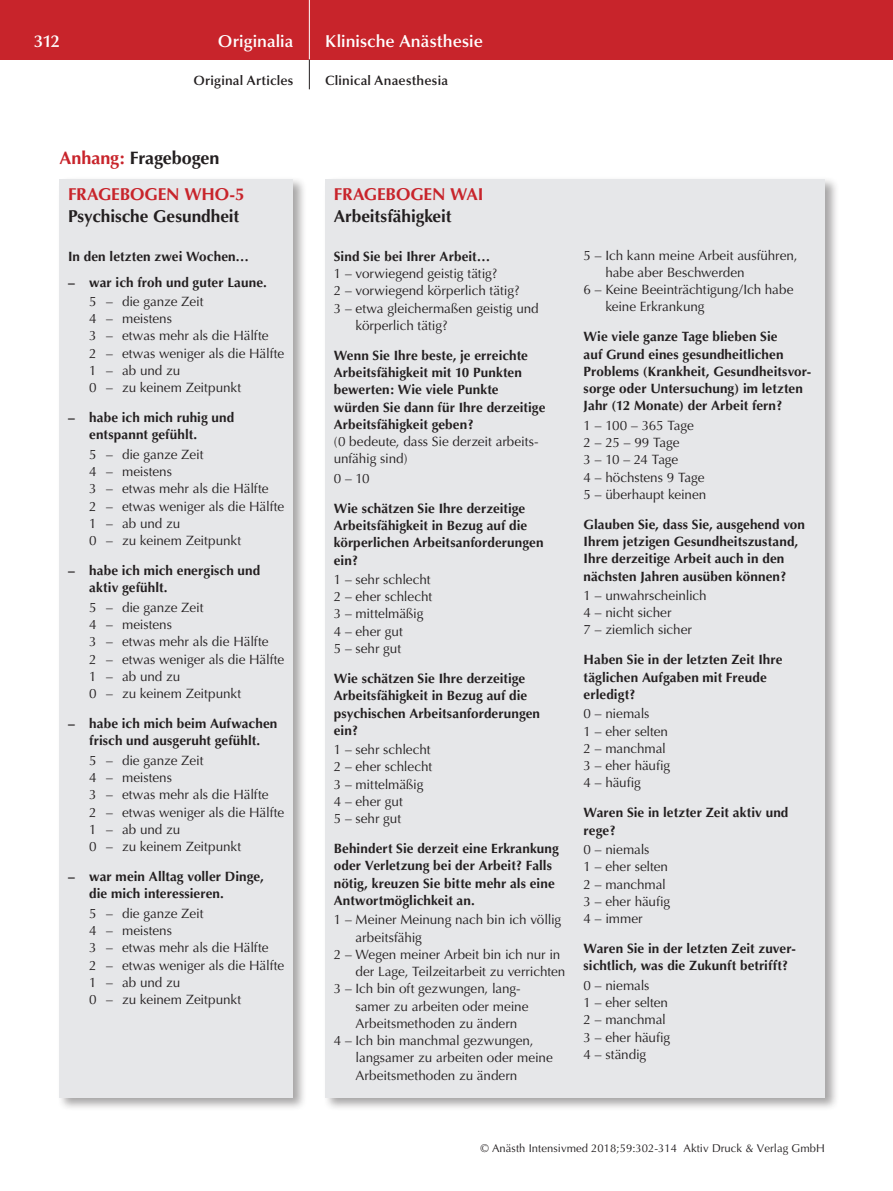
<style>
.page{position:relative;width:893px;height:1191px;background:#fff}
.page>*{position:absolute;margin:0;border:0;box-sizing:border-box;transform-origin:0 0}
.t1{font:700 18px "Optima";letter-spacing:-.005em;color:#231f20}
.t2{font:700 17.25px "Optima";letter-spacing:-.005em;color:#231f20}
.t3{font:600 17.25px "Optima";color:#fff}
.t4{font:700 17.25px "Optima";letter-spacing:-.02em;color:#c8242b}
.t5{font:13.5px/17.2px "Optima";letter-spacing:-.01em;color:#231f20}
.t6{font:700 13.5px/17.2px "Optima";letter-spacing:.005em;color:#231f20}
.t7{font:600 13.5px "Optima";letter-spacing:.015em;color:#231f20}
.t8{font:11.25px "Optima";letter-spacing:.005em;color:#231f20}
.s1{color:#c8242b}
</style>
<div class="page">
<div style="left:0;top:0;width:893px;height:60px;background:#c8242b"></div>
<hr style="left:309px;top:0;width:1px;height:60px;background:#fff">
<svg style="left:309px;top:60px;width:1px;height:29px"></svg>
<div style="left:57px;top:176px;width:251px;height:935px;background:#231f20;opacity:.4"></div>
<div style="left:60px;top:179px;width:233px;height:918px;background:#e6e7e9"></div>
<div style="left:323px;top:176px;width:516px;height:935px;background:#231f20;opacity:.4"></div>
<div style="left:325px;top:179px;width:500px;height:918px;background:#e6e7e9"></div>
<p class="t3" style="left:34px;top:31px;width:27px">312</p>
<p class="t3" style="left:218px;top:31px;width:77px">Originalia</p>
<p class="t7" style="left:194px;top:73px;width:101px">Original Articles</p>
<h1 class="t1" style="left:60px;top:148px;width:161px"><span class="s1">Anhang:</span> Fragebogen</h1>
<p class="t4" style="left:68px;top:184px;width:21px">Fragebogen</p>
<p class="t4" style="left:184px;top:184px;width:62px">WHO-5</p>
<p class="t2" style="left:68px;top:206px;width:173px">Psychische Gesundheit</p>
<p class="t6" style="left:68px;top:248px;width:183px">In den letzten zwei Wochen…</p>
<p class="t6" style="left:68px;top:273px;width:200px">– war ich froh und guter Laune.</p>
<p class="t5" style="left:89px;top:293px;width:197px">5 – die ganze Zeit<br>4 – meistens<br>3 – etwas mehr als die Hälfte<br>2 – etwas weniger als die Hälfte<br>1 – ab und zu<br>0 – zu keinem Zeitpunkt</p>
<p class="t6" style="left:89px;top:409px;width:147px;text-indent:-21px">– habe ich mich ruhig und entspannt gefühlt.</p>
<p class="t5" style="left:89px;top:446px;width:197px">5 – die ganze Zeit<br>4 – meistens<br>3 – etwas mehr als die Hälfte<br>2 – etwas weniger als die Hälfte<br>1 – ab und zu<br>0 – zu keinem Zeitpunkt</p>
<p class="t6" style="left:89px;top:562px;width:173px;text-indent:-21px">– habe ich mich energisch und aktiv gefühlt.</p>
<p class="t5" style="left:89px;top:599px;width:197px">5 – die ganze Zeit<br>4 – meistens<br>3 – etwas mehr als die Hälfte<br>2 – etwas weniger als die Hälfte<br>1 – ab und zu<br>0 – zu keinem Zeitpunkt</p>
<p class="t6" style="left:68px;top:715px;width:211px;text-align:center">– habe ich mich beim Aufwachen frisch und ausgeruht gefühlt.</p>
<p class="t5" style="left:89px;top:752px;width:197px">5 – die ganze Zeit<br>4 – meistens<br>3 – etwas mehr als die Hälfte<br>2 – etwas weniger als die Hälfte<br>1 – ab und zu<br>0 – zu keinem Zeitpunkt</p>
<p class="t6" style="left:89px;top:868px;width:176px;text-indent:-21px">– war mein Alltag voller Dinge, die mich interessieren.</p>
<p class="t5" style="left:89px;top:904px;width:197px">5 – die ganze Zeit<br>4 – meistens<br>3 – etwas mehr als die Hälfte<br>2 – etwas weniger als die Hälfte<br>1 – ab und zu<br>0 – zu keinem Zeitpunkt</p>
<p class="t3" style="left:325px;top:31px;width:159px">Klinische Anästhesie</p>
<p class="t7" style="left:325px;top:73px;width:124px">Clinical Anaesthesia</p>
<p class="t4" style="left:334px;top:184px;width:21px">Fragebogen</p>
<p class="t4" style="left:450px;top:184px;width:35px">WAI</p>
<p class="t2" style="left:334px;top:206px;width:119px">Arbeitsfähigkeit</p>
<p class="t6" style="left:334px;top:248px;width:158px">Sind Sie bei Ihrer Arbeit…</p>
<p class="t5" style="left:334px;top:265px;width:165px">1 – vorwiegend geistig tätig?</p>
<p class="t5" style="left:334px;top:282px;width:187px">2 – vorwiegend körperlich tätig?</p>
<p class="t5" style="left:334px;top:299px;width:206px">3 – etwa gleichermaßen geistig und</p>
<p class="t5" style="left:356px;top:317px;width:94px">körperlich tätig?</p>
<p class="t6" style="left:334px;top:347px;width:213px">Wenn Sie Ihre beste, je erreichte<br>Arbeitsfähigkeit mit 10 Punkten bewerten: Wie viele Punkte würden Sie dann für Ihre derzeitige<br>Arbeitsfähigkeit geben?</p>
<p class="t5" style="left:334px;top:433px;width:205px">(0 bedeute, dass Sie derzeit arbeits&shy;unfähig sind)</p>
<p class="t5" style="left:334px;top:470px;width:37px">0 – 10</p>
<p class="t6" style="left:334px;top:500px;width:211px">Wie schätzen Sie Ihre derzeitige<br>Arbeitsfähigkeit in Bezug auf die körperlichen Arbeitsanforderungen ein?</p>
<p class="t5" style="left:334px;top:571px;width:100px">1 – sehr schlecht<br>2 – eher schlecht<br>3 – mittelmäßig<br>4 – eher gut<br>5 – sehr gut</p>
<p class="t6" style="left:334px;top:670px;width:208px">Wie schätzen Sie Ihre derzeitige<br>Arbeitsfähigkeit in Bezug auf die psychischen Arbeitsanforderungen ein?</p>
<p class="t5" style="left:334px;top:741px;width:100px">1 – sehr schlecht<br>2 – eher schlecht<br>3 – mittelmäßig<br>4 – eher gut<br>5 – sehr gut</p>
<p class="t6" style="left:334px;top:840px;width:227px">Behindert Sie derzeit eine Erkrankung oder Verletzung bei der Arbeit? Falls nötig, kreuzen Sie bitte mehr als eine Antwortmöglichkeit an.</p>
<p class="t5" style="left:334px;top:911px;width:229px">1 – Meiner Meinung nach bin ich völlig</p>
<p class="t5" style="left:356px;top:928px;width:68px">arbeitsfähig</p>
<p class="t5" style="left:334px;top:946px;width:228px">2 – Wegen meiner Arbeit bin ich nur in</p>
<p class="t5" style="left:356px;top:963px;width:211px">der Lage, Teilzeitarbeit zu verrichten</p>
<p class="t5" style="left:334px;top:980px;width:188px">3 – Ich bin oft gezwungen, lang-</p>
<p class="t5" style="left:356px;top:997px;width:174px">samer zu arbeiten oder meine</p>
<p class="t5" style="left:356px;top:1015px;width:163px">Arbeitsmethoden zu ändern</p>
<p class="t5" style="left:334px;top:1032px;width:201px">4 – Ich bin manchmal gezwungen,</p>
<p class="t5" style="left:356px;top:1049px;width:199px">langsamer zu arbeiten oder meine</p>
<p class="t5" style="left:356px;top:1066px;width:163px">Arbeitsmethoden zu ändern</p>
<p class="t5" style="left:584px;top:246px;width:215px">5 – Ich kann meine Arbeit ausführen,</p>
<p class="t5" style="left:605px;top:264px;width:141px">habe aber Beschwerden</p>
<p class="t5" style="left:584px;top:281px;width:211px">6 – Keine Beeinträchtigung/Ich habe</p>
<p class="t5" style="left:605px;top:298px;width:101px">keine Erkrankung</p>
<p class="t6" style="left:584px;top:328px;width:228px">Wie viele ganze Tage blieben Sie<br>auf Grund eines gesundheitlichen Problems (Krankheit, Gesundheitsvor&shy;sorge oder Untersuchung) im letzten Jahr (12 Monate) der Arbeit fern?</p>
<p class="t5" style="left:584px;top:417px;width:124px">1 – 100 – 365 Tage<br>2 – 25 – 99 Tage<br>3 – 10 – 24 Tage<br>4 – höchstens 9 Tage<br>5 – überhaupt keinen</p>
<p class="t6" style="left:584px;top:516px;width:223px">Glauben Sie, dass Sie, ausgehend von Ihrem jetzigen Gesundheitszustand, Ihre derzeitige Arbeit auch in den nächsten Jahren ausüben können?</p>
<p class="t5" style="left:584px;top:587px;width:125px">1 – unwahrscheinlich<br>4 – nicht sicher<br>7 – ziemlich sicher</p>
<p class="t6" style="left:584px;top:651px;width:200px">Haben Sie in der letzten Zeit Ihre täglichen Aufgaben mit Freude erledigt?</p>
<p class="t5" style="left:584px;top:705px;width:88px">0 – niemals<br>1 – eher selten<br>2 – manchmal<br>3 – eher häufig<br>4 – häufig</p>
<p class="t6" style="left:584px;top:804px;width:206px">Waren Sie in letzter Zeit aktiv und rege?</p>
<p class="t5" style="left:584px;top:841px;width:88px">0 – niemals<br>1 – eher selten<br>2 – manchmal<br>3 – eher häufig<br>4 – immer</p>
<p class="t6" style="left:584px;top:940px;width:214px">Waren Sie in der letzten Zeit zuver&shy;sichtlich, was die Zukunft betrifft?</p>
<p class="t5" style="left:584px;top:976px;width:88px">0 – niemals<br>1 – eher selten<br>2 – manchmal<br>3 – eher häufig<br>4 – ständig</p>
<p class="t8" style="left:480px;top:1142px;width:346px">© Anästh Intensivmed 2018;59:302-314 Aktiv Druck &amp; Verlag GmbH</p>
</div>
